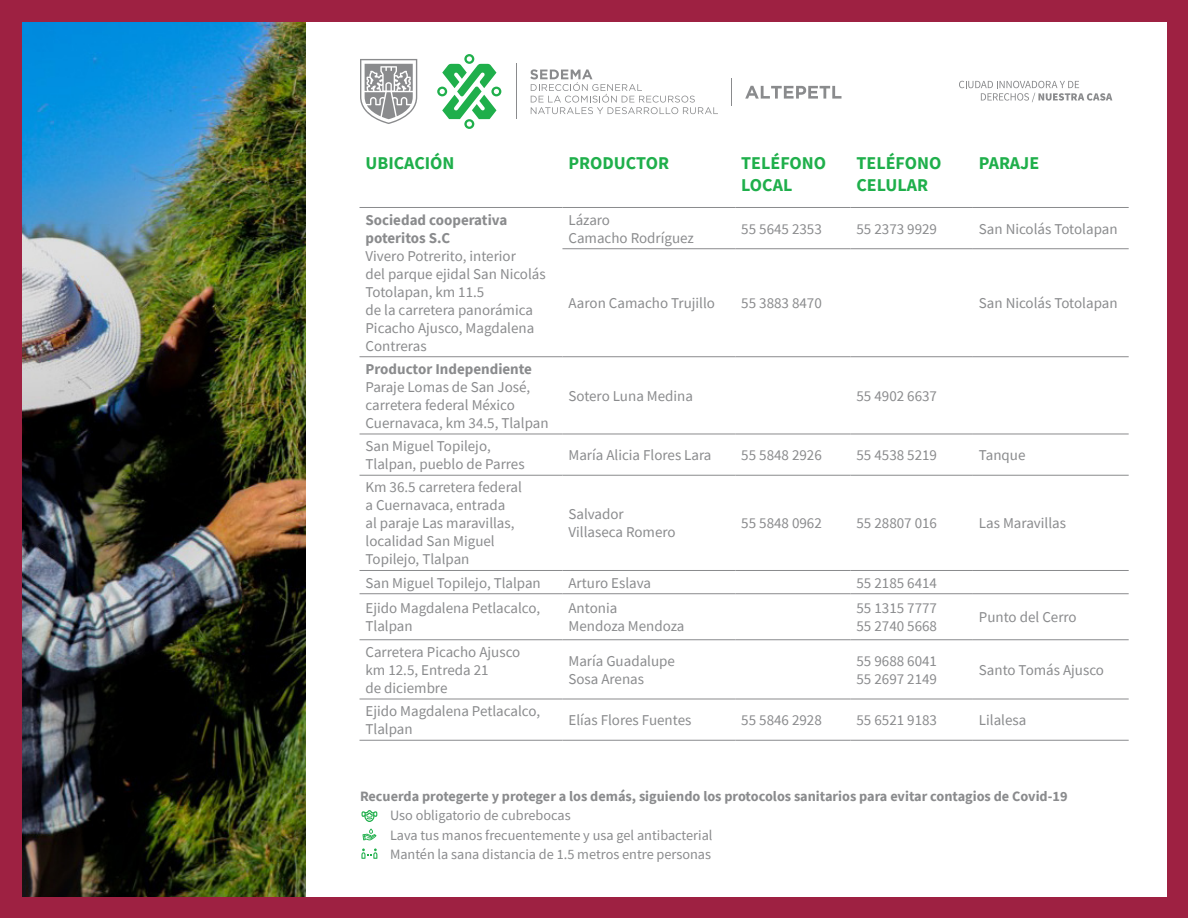
<style>
.page{position:relative;width:1188px;height:918px;background:#fff}
.page>*{position:absolute;margin:0;border:0;box-sizing:border-box;transform-origin:0 0}
.t1{font:700 18px/21.6px "Source Sans Pro";color:#1faf4b}
.t2{font:15px/18px "Source Sans Pro";color:#8a8b8d}
.t3{font:700 15px "Source Sans Pro";color:#8a8b8d}
.t4{font:14.25px/19.5px "Source Sans Pro";color:#8a8b8d}
.t5{font:700 14.25px "Source Sans Pro";color:#8a8b8d}
</style>
<div class="page">
<hr style="left:516px;top:64px;width:1px;height:55px;background:#8a8b8d">
<svg style="left:437px;top:54px;width:64px;height:75px"></svg>
<svg style="left:360px;top:59px;width:57px;height:65px"></svg>
<svg style="left:530px;top:69px;width:188px;height:45px"></svg>
<svg style="left:731px;top:78px;width:1px;height:28px"></svg>
<svg style="left:745px;top:86px;width:97px;height:13px"></svg>
<svg style="left:959px;top:81px;width:153px;height:21px"></svg>
<svg style="left:361px;top:848px;width:16px;height:11px"></svg>
<svg style="left:362px;top:829px;width:14px;height:11px"></svg>
<svg style="left:361px;top:810px;width:16px;height:12px"></svg>
<img style="left:21px;top:21px;width:285px;height:876px">
<div style="left:0;top:897px;width:1188px;height:21px;background:#9e2142"></div>
<div style="left:0;top:0;width:1188px;height:21px;background:#9e2142"></div>
<div style="left:0;top:0;width:21px;height:918px;background:#9e2142"></div>
<div style="left:1167px;top:0;width:21px;height:918px;background:#9e2142"></div>
<hr style="left:360px;top:207px;width:202px;height:1px;background:#8a8b8d">
<hr style="left:562px;top:207px;width:173px;height:1px;background:#8a8b8d">
<hr style="left:735px;top:207px;width:116px;height:1px;background:#8a8b8d">
<hr style="left:851px;top:207px;width:122px;height:1px;background:#8a8b8d">
<hr style="left:973px;top:207px;width:156px;height:1px;background:#8a8b8d">
<hr style="left:562px;top:248px;width:173px;height:1px;background:#8a8b8d">
<hr style="left:735px;top:248px;width:116px;height:1px;background:#8a8b8d">
<hr style="left:851px;top:248px;width:122px;height:1px;background:#8a8b8d">
<hr style="left:973px;top:248px;width:156px;height:1px;background:#8a8b8d">
<hr style="left:360px;top:356px;width:202px;height:1px;background:#8a8b8d">
<hr style="left:562px;top:356px;width:173px;height:1px;background:#8a8b8d">
<hr style="left:735px;top:356px;width:116px;height:1px;background:#8a8b8d">
<hr style="left:851px;top:356px;width:122px;height:1px;background:#8a8b8d">
<hr style="left:973px;top:356px;width:156px;height:1px;background:#8a8b8d">
<hr style="left:360px;top:434px;width:202px;height:1px;background:#8a8b8d">
<hr style="left:562px;top:434px;width:173px;height:1px;background:#8a8b8d">
<hr style="left:735px;top:434px;width:116px;height:1px;background:#8a8b8d">
<hr style="left:851px;top:434px;width:122px;height:1px;background:#8a8b8d">
<hr style="left:973px;top:434px;width:156px;height:1px;background:#8a8b8d">
<hr style="left:360px;top:475px;width:202px;height:1px;background:#8a8b8d">
<hr style="left:562px;top:475px;width:173px;height:1px;background:#8a8b8d">
<hr style="left:735px;top:475px;width:116px;height:1px;background:#8a8b8d">
<hr style="left:851px;top:475px;width:122px;height:1px;background:#8a8b8d">
<hr style="left:973px;top:475px;width:156px;height:1px;background:#8a8b8d">
<hr style="left:360px;top:570px;width:202px;height:1px;background:#8a8b8d">
<hr style="left:562px;top:570px;width:173px;height:1px;background:#8a8b8d">
<hr style="left:735px;top:570px;width:116px;height:1px;background:#8a8b8d">
<hr style="left:851px;top:570px;width:122px;height:1px;background:#8a8b8d">
<hr style="left:973px;top:570px;width:156px;height:1px;background:#8a8b8d">
<hr style="left:360px;top:593px;width:202px;height:1px;background:#8a8b8d">
<hr style="left:562px;top:593px;width:173px;height:1px;background:#8a8b8d">
<hr style="left:735px;top:593px;width:116px;height:1px;background:#8a8b8d">
<hr style="left:851px;top:593px;width:122px;height:1px;background:#8a8b8d">
<hr style="left:973px;top:593px;width:156px;height:1px;background:#8a8b8d">
<hr style="left:360px;top:639px;width:202px;height:1px;background:#8a8b8d">
<hr style="left:562px;top:639px;width:173px;height:1px;background:#8a8b8d">
<hr style="left:735px;top:639px;width:116px;height:1px;background:#8a8b8d">
<hr style="left:851px;top:639px;width:122px;height:1px;background:#8a8b8d">
<hr style="left:973px;top:639px;width:156px;height:1px;background:#8a8b8d">
<hr style="left:360px;top:699px;width:202px;height:1px;background:#8a8b8d">
<hr style="left:562px;top:699px;width:173px;height:1px;background:#8a8b8d">
<hr style="left:735px;top:699px;width:116px;height:1px;background:#8a8b8d">
<hr style="left:851px;top:699px;width:122px;height:1px;background:#8a8b8d">
<hr style="left:973px;top:699px;width:156px;height:1px;background:#8a8b8d">
<hr style="left:360px;top:740px;width:202px;height:1px;background:#8a8b8d">
<hr style="left:562px;top:740px;width:173px;height:1px;background:#8a8b8d">
<hr style="left:735px;top:740px;width:116px;height:1px;background:#8a8b8d">
<hr style="left:851px;top:740px;width:122px;height:1px;background:#8a8b8d">
<hr style="left:973px;top:740px;width:156px;height:1px;background:#8a8b8d">
<p class="t1" style="left:366px;top:152px;width:91px">UBICACIÓN</p>
<p class="t1" style="left:568px;top:152px;width:102px">PRODUCTOR</p>
<p class="t1" style="left:741px;top:152px;width:86px">TELÉFONO<br>LOCAL</p>
<p class="t1" style="left:857px;top:152px;width:86px">TELÉFONO<br>CELULAR</p>
<p class="t1" style="left:979px;top:152px;width:62px">PARAJE</p>
<p class="t3" style="left:366px;top:210px;width:143px">Sociedad cooperativa</p>
<p class="t3" style="left:366px;top:228px;width:86px">poteritos S.C</p>
<p class="t2" style="left:366px;top:247px;width:152px">Vivero Potrerito, interior</p>
<p class="t2" style="left:366px;top:265px;width:182px">del parque ejidal San Nicolás</p>
<p class="t2" style="left:366px;top:283px;width:120px">Totolapan, km 11.5</p>
<p class="t2" style="left:366px;top:301px;width:169px">de la carretera panorámica</p>
<p class="t2" style="left:366px;top:319px;width:170px">Picacho Ajusco, Magdalena<br>Contreras</p>
<p class="t3" style="left:366px;top:359px;width:168px">Productor Independiente</p>
<p class="t2" style="left:366px;top:378px;width:166px">Paraje Lomas de San José,</p>
<p class="t2" style="left:366px;top:396px;width:151px">carretera federal México</p>
<p class="t2" style="left:366px;top:414px;width:185px">Cuernavaca, km 34.5, Tlalpan</p>
<p class="t2" style="left:366px;top:437px;width:127px">San Miguel Topilejo,</p>
<p class="t2" style="left:366px;top:455px;width:161px">Tlalpan, pueblo de Parres</p>
<p class="t2" style="left:366px;top:478px;width:158px">Km 36.5 carretera federal</p>
<p class="t2" style="left:366px;top:496px;width:141px">a Cuernavaca, entrada</p>
<p class="t2" style="left:366px;top:514px;width:151px">al paraje Las maravillas,</p>
<p class="t2" style="left:366px;top:532px;width:131px">localidad San Miguel</p>
<p class="t2" style="left:366px;top:550px;width:106px">Topilejo, Tlalpan</p>
<p class="t2" style="left:568px;top:211px;width:43px">Lázaro</p>
<p class="t2" style="left:568px;top:229px;width:127px">Camacho Rodríguez</p>
<p class="t2" style="left:741px;top:220px;width:82px">55 5645 2353</p>
<p class="t2" style="left:857px;top:220px;width:82px">55 2373 9929</p>
<p class="t2" style="left:979px;top:220px;width:140px">San Nicolás Totolapan</p>
<p class="t2" style="left:568px;top:294px;width:148px">Aaron Camacho Trujillo</p>
<p class="t2" style="left:741px;top:294px;width:82px">55 3883 8470</p>
<p class="t2" style="left:979px;top:294px;width:140px">San Nicolás Totolapan</p>
<p class="t2" style="left:568px;top:387px;width:126px">Sotero Luna Medina</p>
<p class="t2" style="left:857px;top:387px;width:82px">55 4902 6637</p>
<p class="t2" style="left:568px;top:446px;width:145px">María Alicia Flores Lara</p>
<p class="t2" style="left:741px;top:446px;width:82px">55 5848 2926</p>
<p class="t2" style="left:857px;top:446px;width:82px">55 4538 5219</p>
<p class="t2" style="left:979px;top:446px;width:48px">Tanque</p>
<p class="t2" style="left:568px;top:505px;width:57px">Salvador</p>
<p class="t2" style="left:568px;top:523px;width:109px">Villaseca Romero</p>
<p class="t2" style="left:741px;top:514px;width:82px">55 5848 0962</p>
<p class="t2" style="left:857px;top:514px;width:82px">55 28807 016</p>
<p class="t2" style="left:979px;top:514px;width:89px">Las Maravillas</p>
<p class="t2" style="left:366px;top:574px;width:177px">San Miguel Topilejo, Tlalpan</p>
<p class="t2" style="left:568px;top:574px;width:84px">Arturo Eslava</p>
<p class="t2" style="left:857px;top:574px;width:82px">55 2185 6414</p>
<p class="t2" style="left:366px;top:599px;width:176px">Ejido Magdalena Petlacalco,<br>Tlalpan</p>
<p class="t2" style="left:568px;top:599px;width:50px">Antonia</p>
<p class="t2" style="left:857px;top:599px;width:82px">55 1315 7777</p>
<p class="t2" style="left:857px;top:617px;width:82px">55 2740 5668</p>
<p class="t2" style="left:568px;top:617px;width:118px">Mendoza Mendoza</p>
<p class="t2" style="left:366px;top:643px;width:156px">Carretera Picacho Ajusco</p>
<p class="t2" style="left:366px;top:661px;width:125px">km 12.5, Entreda 21</p>
<p class="t2" style="left:366px;top:679px;width:83px">de diciembre</p>
<p class="t2" style="left:568px;top:652px;width:108px">María Guadalupe</p>
<p class="t2" style="left:568px;top:670px;width:77px">Sosa Arenas</p>
<p class="t2" style="left:857px;top:652px;width:82px">55 9688 6041</p>
<p class="t2" style="left:857px;top:670px;width:82px">55 2697 2149</p>
<p class="t2" style="left:979px;top:608px;width:99px">Punto del Cerro</p>
<p class="t2" style="left:979px;top:661px;width:127px">Santo Tomás Ajusco</p>
<p class="t2" style="left:366px;top:702px;width:176px">Ejido Magdalena Petlacalco,<br>Tlalpan</p>
<p class="t2" style="left:568px;top:711px;width:124px">Elías Flores Fuentes</p>
<p class="t2" style="left:741px;top:711px;width:82px">55 5846 2928</p>
<p class="t2" style="left:857px;top:711px;width:82px">55 6521 9183</p>
<p class="t2" style="left:979px;top:711px;width:49px">Lilalesa</p>
<p class="t5" style="left:360px;top:787px;width:709px">Recuerda protegerte y proteger a los demás, siguiendo los protocolos sanitarios para evitar contagios de Covid-19</p>
<p class="t4" style="left:390px;top:806px;width:324px">Uso obligatorio de cubrebocas<br>Lava tus manos frecuentemente y usa gel antibacterial<br>Mantén la sana distancia de 1.5 metros entre personas</p>
</div>
